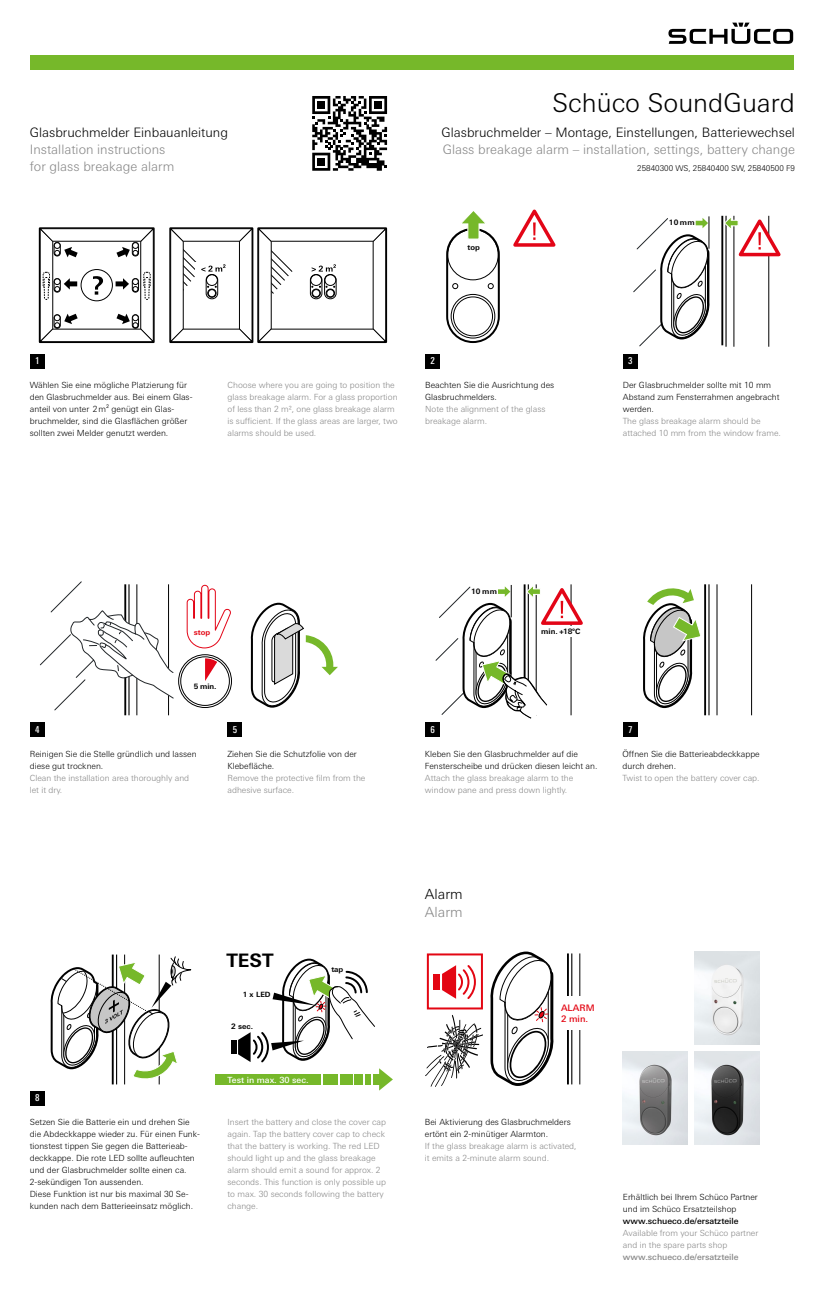
<style>
.page{position:relative;width:823px;height:1290px;background:#fff}
.page>*{position:absolute;margin:0;border:0;box-sizing:border-box;transform-origin:0 0}
.t1{font:300 26px "Univers For Schueco 330";color:#000}
.t2{font:700 18.6px "Univers For Schueco 630";color:#000}
.t3{font:300 14px "Univers For Schueco 330";color:#000}
.t4{font:300 14px "Univers For Schueco 330";color:#878787}
.t5{font:300 13px/17px "Univers For Schueco 330";color:#878787}
.t6{font:300 13px "Univers For Schueco 330";color:#000}
.t7{font:9.5px "Univers For Schueco 520 Cd Md";color:#fff}
.t8{font:9px/10.8px "Univers For Schueco 530 Med";color:#e30613}
.t9{font:300 8.5px/12px "Univers For Schueco 330";color:#000}
.t10{font:300 8.5px/12px "Univers For Schueco 330";color:#878787}
.t11{font:8.5px "Univers For Schueco 530 Med";color:#000}
.t12{font:8.5px "Univers For Schueco 530 Med";color:#878787}
.t13{font:8.5px "Univers For Schueco 530 Med";color:#fff}
.t14{font:300 8px "Univers For Schueco 330";color:#000}
.t15{font:700 7.5px "Univers For Schueco 630";color:#000}
.t16{font:700 7.5px "Univers For Schueco 630";color:#e30613}
.t17{font:700 7.2px "Univers For Schueco 630";color:#000}
.s1{font-size:7.4px}
</style>
<div class="page">
<svg style="left:668px;top:23px;width:124px;height:21px"></svg>
<div style="left:30px;top:55px;width:762px;height:15px;background:#76b82a"></div>
<div style="left:30px;top:354px;width:15px;height:14px;background:#000"></div>
<div style="left:30px;top:722px;width:15px;height:15px;background:#000"></div>
<div style="left:30px;top:1091px;width:15px;height:15px;background:#000"></div>
<div style="left:227px;top:722px;width:15px;height:15px;background:#000"></div>
<div style="left:425px;top:354px;width:15px;height:14px;background:#000"></div>
<div style="left:425px;top:722px;width:15px;height:15px;background:#000"></div>
<div style="left:622px;top:354px;width:15px;height:14px;background:#000"></div>
<div style="left:622px;top:722px;width:15px;height:15px;background:#000"></div>
<svg style="left:39px;top:227px;width:115px;height:116px"></svg>
<svg style="left:435px;top:584px;width:148px;height:135px"></svg>
<svg style="left:169px;top:227px;width:217px;height:116px"></svg>
<img style="left:694px;top:1051px;width:65px;height:93px">
<img style="left:622px;top:1051px;width:65px;height:93px">
<img style="left:694px;top:951px;width:65px;height:93px">
<svg style="left:425px;top:1015px;width:57px;height:72px"></svg>
<hr style="left:716px;top:584px;width:1px;height:131px;background:#000">
<hr style="left:750px;top:584px;width:1px;height:131px;background:#000">
<hr style="left:708px;top:584px;width:1px;height:131px;background:#000">
<hr style="left:703px;top:584px;width:2px;height:131px;background:#000">
<svg style="left:490px;top:951px;width:63px;height:135px"></svg>
<div style="left:433px;top:974px;width:7px;height:15px;background:#e30613"></div>
<svg style="left:442px;top:965px;width:34px;height:34px"></svg>
<div style="left:426px;top:953px;width:56px;height:56px;border:2px solid #e30613"></div>
<svg style="left:312px;top:96px;width:75px;height:75px"></svg>
<div style="left:317px;top:101px;width:8px;height:8px;background:#000"></div>
<div style="left:374px;top:101px;width:7px;height:8px;background:#000"></div>
<div style="left:317px;top:158px;width:8px;height:8px;background:#000"></div>
<hr style="left:124px;top:954px;width:1px;height:130px;background:#000">
<hr style="left:159px;top:954px;width:1px;height:130px;background:#000">
<hr style="left:116px;top:954px;width:1px;height:130px;background:#000">
<hr style="left:112px;top:954px;width:2px;height:130px;background:#000">
<hr style="left:579px;top:953px;width:1px;height:131px;background:#000">
<hr style="left:571px;top:953px;width:1px;height:131px;background:#000">
<hr style="left:566px;top:953px;width:2px;height:131px;background:#000">
<svg style="left:513px;top:209px;width:43px;height:38px"></svg>
<div style="left:450px;top:294px;width:45px;height:44px;border:1px solid #000;border-radius:50%"></div>
<svg style="left:446px;top:211px;width:53px;height:126px"></svg>
<hr style="left:136px;top:584px;width:1px;height:131px;background:#000">
<hr style="left:168px;top:584px;width:1px;height:131px;background:#000">
<hr style="left:128px;top:584px;width:1px;height:131px;background:#000">
<hr style="left:124px;top:584px;width:2px;height:131px;background:#000">
<svg style="left:40px;top:581px;width:134px;height:130px"></svg>
<svg style="left:186px;top:584px;width:45px;height:65px"></svg>
<svg style="left:178px;top:655px;width:53px;height:52px"></svg>
<div style="left:178px;top:654px;width:54px;height:54px;border:1px solid #000;border-radius:50%"></div>
<div style="left:181px;top:657px;width:48px;height:48px;background:#fff;border-radius:50%"></div>
<div style="left:180px;top:656px;width:49px;height:50px;border:1px solid #000;border-radius:50%"></div>
<svg style="left:205px;top:658px;width:12px;height:23px"></svg>
<div style="left:216px;top:1074px;width:104px;height:10px;background:#76b82a"></div>
<div style="left:231px;top:1040px;width:6px;height:14px;background:#000"></div>
<svg style="left:238px;top:958px;width:154px;height:132px"></svg>
<svg style="left:643px;top:588px;width:58px;height:121px"></svg>
<svg style="left:250px;top:603px;width:88px;height:105px"></svg>
<div style="left:556px;top:996px;width:53px;height:33px;background:#fff"></div>
<svg style="left:50px;top:956px;width:142px;height:128px"></svg>
<hr style="left:733px;top:216px;width:1px;height:131px;background:#000">
<hr style="left:768px;top:216px;width:1px;height:131px;background:#000">
<svg style="left:633px;top:218px;width:76px;height:129px"></svg>
<hr style="left:708px;top:216px;width:1px;height:33px;background:#000">
<hr style="left:725px;top:216px;width:1px;height:131px;background:#000">
<hr style="left:721px;top:216px;width:1px;height:129px;background:#000">
<svg style="left:722px;top:215px;width:59px;height:44px"></svg>
<h3 class="t6" style="left:30px;top:125px;width:200px">Glasbruchmelder Einbauanleitung</h3>
<h3 class="t5" style="left:30px;top:141px;width:146px">Installation instructions for glass breakage alarm</h3>
<p class="t7" style="left:35px;top:355px;width:6px">1</p>
<h1 class="t1" style="left:552px;top:87px;width:244px">Schüco SoundGuard</h1>
<h3 class="t6" style="left:441px;top:125px;width:355px">Glasbruchmelder – Montage, Einstellungen, Batteriewechsel</h3>
<h3 class="t5" style="left:442px;top:141px;width:353px">Glass breakage alarm – installation, settings, battery change</h3>
<p class="t14" style="left:637px;top:163px;width:159px">25840300 WS, 25840400 SW, 25840500 F9</p>
<p class="t15" style="left:467px;top:243px;width:14px">top</p>
<p class="t7" style="left:430px;top:355px;width:6px">2</p>
<p class="t15" style="left:668px;top:218px;width:27px">10 mm</p>
<p class="t7" style="left:627px;top:355px;width:6px">3</p>
<p class="t9" style="left:30px;top:379px;width:163px">Wählen Sie eine mögliche Platzierung für den Glasbruchmelder aus. Bei einem Glas&shy;anteil von unter 2m² genügt ein Glas&shy;bruchmelder, sind die Glasflächen größer sollten zwei Melder genutzt werden.</p>
<p class="t10" style="left:227px;top:379px;width:172px">Choose where you are going to position the glass breakage alarm. For a glass proportion of less than 2 m2, one glass breakage alarm is sufficient. If the glass areas are larger, two alarms should be used.</p>
<p class="t9" style="left:425px;top:379px;width:130px">Beachten Sie die Ausrichtung des<br>Glasbruchmelders.</p>
<p class="t10" style="left:425px;top:403px;width:122px">Note the alignment of the glass breakage alarm.</p>
<p class="t9" style="left:622px;top:379px;width:158px">Der Glasbruchmelder sollte mit 10 mm<br>Abstand zum Fensterrahmen angebracht werden.</p>
<p class="t10" style="left:622px;top:415px;width:159px">The glass breakage alarm should be attached 10 mm from the window frame.</p>
<p class="t16" style="left:194px;top:627px;width:18px">stop</p>
<p class="t15" style="left:194px;top:682px;width:24px"><span class="s1">5</span> min.</p>
<p class="t7" style="left:35px;top:724px;width:6px">4</p>
<p class="t9" style="left:30px;top:748px;width:168px">Reinigen Sie die Stelle gründlich und lassen diese gut trocknen.</p>
<p class="t10" style="left:30px;top:772px;width:161px">Clean the installation area thoroughly and let it dry.</p>
<p class="t7" style="left:232px;top:724px;width:6px">5</p>
<p class="t9" style="left:227px;top:748px;width:131px">Ziehen Sie die Schutzfolie von der<br>Klebefläche.</p>
<p class="t10" style="left:227px;top:772px;width:139px">Remove the protective film from the adhesive surface.</p>
<p class="t7" style="left:35px;top:1092px;width:6px">8</p>
<h2 class="t2" style="left:226px;top:949px;width:49px">TEST</h2>
<p class="t17" style="left:243px;top:990px;width:29px">1 x LED</p>
<p class="t15" style="left:231px;top:1022px;width:24px">2 sec.</p>
<p class="t13" style="left:227px;top:1074px;width:82px">Test in max. 30 sec.</p>
<p class="t15" style="left:331px;top:965px;width:13px">tap</p>
<p class="t9" style="left:30px;top:1116px;width:172px">Setzen Sie die Batterie ein und drehen Sie die Abdeckkappe wieder zu. Für einen Funk&shy;tionstest tippen Sie gegen die Batterieab&shy;deckkappe. Die rote LED sollte aufleuchten und der Glasbruchmelder sollte einen ca.<br>2-sekündigen Ton aussenden.<br>Diese Funktion ist nur bis maximal 30 Se&shy;kunden nach dem Batterieeinsatz möglich.</p>
<p class="t10" style="left:227px;top:1116px;width:160px">Insert the battery and close the cover cap again. Tap the battery cover cap to check that the battery is working. The red LED should light up and the glass breakage alarm should emit a sound for approx. 2 seconds. This function is only possible up to max. 30 seconds following the battery change.</p>
<p class="t15" style="left:471px;top:586px;width:27px">10 mm</p>
<p class="t15" style="left:541px;top:627px;width:41px">min. +18°C</p>
<p class="t7" style="left:430px;top:724px;width:6px">6</p>
<p class="t9" style="left:424px;top:748px;width:174px">Kleben Sie den Glasbruchmelder auf die<br>Fensterscheibe und drücken diesen leicht an.</p>
<p class="t10" style="left:424px;top:772px;width:150px">Attach the glass breakage alarm to the window pane and press down lightly.</p>
<p class="t7" style="left:627px;top:724px;width:6px">7</p>
<p class="t9" style="left:622px;top:748px;width:139px">Öffnen Sie die Batterieabdeckkappe durch drehen.</p>
<p class="t10" style="left:622px;top:772px;width:138px">Twist to open the battery cover cap.</p>
<h3 class="t3" style="left:424px;top:886px;width:39px">Alarm</h3>
<h3 class="t4" style="left:424px;top:904px;width:39px">Alarm</h3>
<p class="t8" style="left:560px;top:1002px;width:35px">ALARM<br>2 min.</p>
<p class="t9" style="left:424px;top:1116px;width:147px">Bei Aktivierung des Glasbruchmelders ertönt ein 2-minütiger Alarmton.</p>
<p class="t10" style="left:424px;top:1140px;width:153px">If the glass breakage alarm is activated, it emits a 2-minute alarm sound.</p>
<p class="t9" style="left:622px;top:1191px;width:136px">Erhältlich bei Ihrem Schüco Partner und im Schüco Ersatzteilshop</p>
<p class="t11" style="left:622px;top:1216px;width:117px">www.schueco.de/ersatzteile</p>
<p class="t10" style="left:622px;top:1227px;width:137px">Available from your Schüco partner and in the spare parts shop</p>
<p class="t12" style="left:622px;top:1252px;width:117px">www.schueco.de/ersatzteile</p>
</div>
